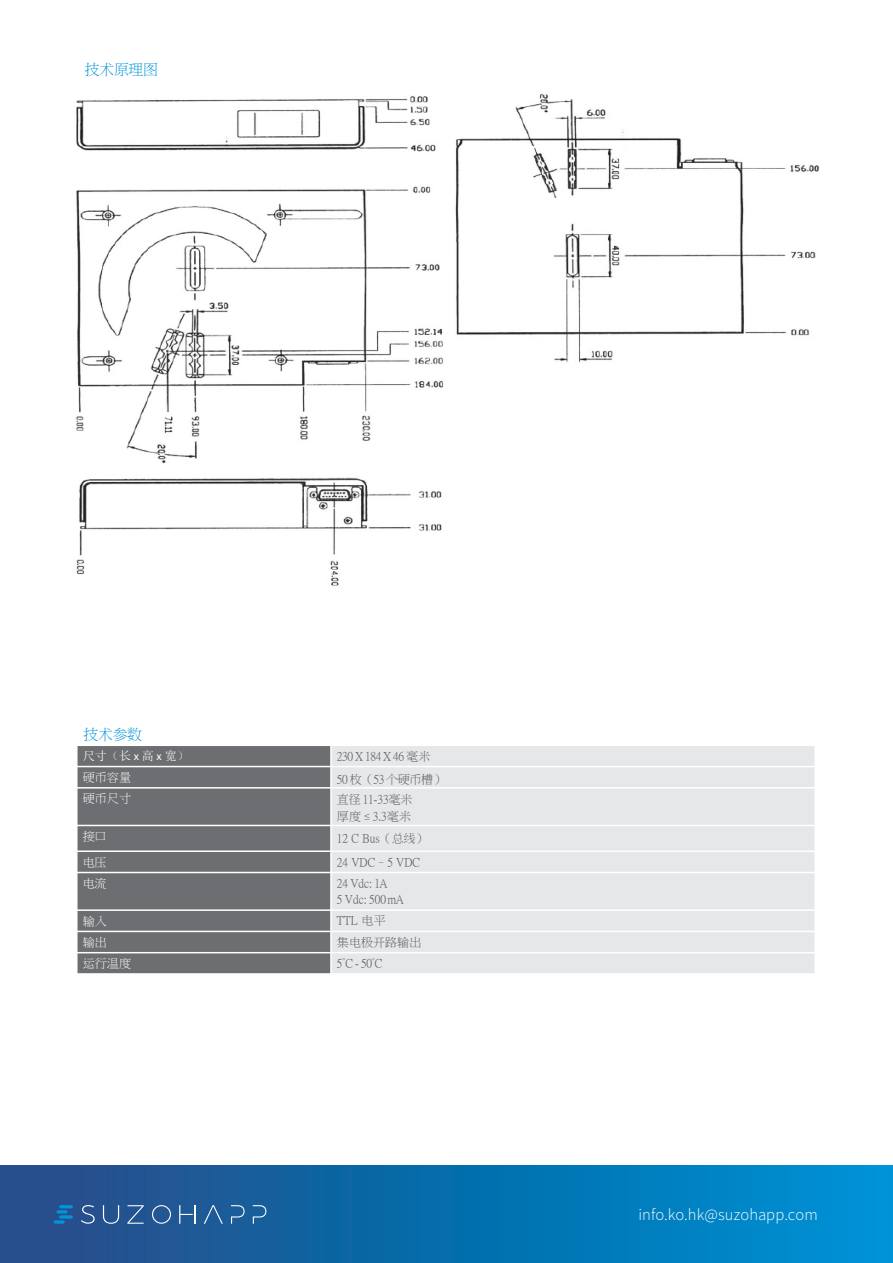
<style>
.page{position:relative;width:893px;height:1263px;background:#fff}
.page>*{position:absolute;margin:0;border:0;box-sizing:border-box;transform-origin:0 0}
.t1{font:300 16.5px "Source Sans Pro";letter-spacing:.005em;color:#fff}
.t2{font:15px "P Ming Li U";letter-spacing:-.025em;color:#0095da}
.t3{font:12px/17.4px "P Ming Li U";color:#58595b}
.t4{font:12px "P Ming Li U";letter-spacing:.005em;color:#fff}
.t5{font:12px "P Ming Li U";letter-spacing:-.03em;color:#58595b}
.t6{font:12px "Sim Sun";color:#fff}
.s1{font-family:"Calibri"}
.s2{font-family:"Source Sans Pro";font-weight:300}
</style>
<div class="page">
<div style="left:0;top:1166px;width:893px;height:97px;background:linear-gradient(to right,#244a85,#0092d4)"></div>
<hr style="left:59px;top:1215px;width:14px;height:3px;background:#0095d9;border-radius:2px">
<svg style="left:54px;top:1220px;width:11px;height:4px"></svg>
<hr style="left:59px;top:1205px;width:14px;height:3px;background:#0095d9;border-radius:2px">
<svg style="left:56px;top:1210px;width:11px;height:3px"></svg>
<svg style="left:103px;top:1205px;width:16px;height:19px"></svg>
<svg style="left:127px;top:1205px;width:17px;height:19px"></svg>
<svg style="left:152px;top:1205px;width:19px;height:19px"></svg>
<svg style="left:204px;top:1205px;width:19px;height:19px"></svg>
<svg style="left:231px;top:1205px;width:14px;height:19px"></svg>
<svg style="left:81px;top:1205px;width:14px;height:19px"></svg>
<svg style="left:179px;top:1205px;width:17px;height:19px"></svg>
<svg style="left:253px;top:1205px;width:13px;height:19px"></svg>
<img style="left:76px;top:96px;width:368px;height:490px">
<img style="left:455px;top:94px;width:364px;height:269px">
<div style="left:77px;top:745px;width:254px;height:21px;background:#6d6e71"></div>
<div style="left:331px;top:745px;width:484px;height:21px;background:#e6e7e8"></div>
<div style="left:77px;top:766px;width:254px;height:22px;background:#6d6e71"></div>
<div style="left:331px;top:766px;width:484px;height:22px;background:#e6e7e8"></div>
<div style="left:77px;top:788px;width:254px;height:37px;background:#6d6e71"></div>
<div style="left:331px;top:788px;width:484px;height:37px;background:#e6e7e8"></div>
<div style="left:77px;top:825px;width:254px;height:26px;background:#6d6e71"></div>
<div style="left:331px;top:825px;width:484px;height:26px;background:#e6e7e8"></div>
<div style="left:77px;top:851px;width:254px;height:21px;background:#6d6e71"></div>
<div style="left:331px;top:851px;width:484px;height:21px;background:#e6e7e8"></div>
<div style="left:77px;top:872px;width:254px;height:38px;background:#6d6e71"></div>
<div style="left:331px;top:872px;width:484px;height:38px;background:#e6e7e8"></div>
<div style="left:77px;top:910px;width:254px;height:21px;background:#6d6e71"></div>
<div style="left:331px;top:910px;width:484px;height:21px;background:#e6e7e8"></div>
<div style="left:77px;top:931px;width:254px;height:22px;background:#6d6e71"></div>
<div style="left:331px;top:931px;width:484px;height:22px;background:#e6e7e8"></div>
<div style="left:77px;top:953px;width:254px;height:21px;background:#6d6e71"></div>
<div style="left:331px;top:953px;width:484px;height:21px;background:#e6e7e8"></div>
<hr style="left:330px;top:744px;width:2px;height:231px;background:#fff">
<hr style="left:76px;top:766px;width:740px;height:1px;background:#fff">
<hr style="left:76px;top:787px;width:740px;height:1px;background:#fff">
<hr style="left:76px;top:825px;width:740px;height:1px;background:#fff">
<hr style="left:76px;top:850px;width:740px;height:2px;background:#fff">
<hr style="left:76px;top:872px;width:740px;height:1px;background:#fff">
<hr style="left:76px;top:909px;width:740px;height:2px;background:#fff">
<hr style="left:76px;top:931px;width:740px;height:1px;background:#fff">
<hr style="left:76px;top:952px;width:740px;height:1px;background:#fff">
<hr style="left:76px;top:744px;width:2px;height:231px;background:#fff">
<hr style="left:814px;top:744px;width:2px;height:231px;background:#fff">
<hr style="left:76px;top:744px;width:740px;height:2px;background:#fff">
<hr style="left:76px;top:973px;width:740px;height:2px;background:#fff">
<p class="t2" style="left:85px;top:62px;width:75px">技术原理图</p>
<p class="t2" style="left:84px;top:727px;width:60px">技术参数</p>
<p class="t6" style="left:83px;top:750px;width:108px">尺寸（长 <span class="s1">x</span> 高 <span class="s1">x</span> 宽）</p>
<p class="t5" style="left:337px;top:751px;width:95px">230 X 184 X 46 毫米</p>
<p class="t4" style="left:83px;top:771px;width:50px">硬币容量</p>
<p class="t3" style="left:337px;top:770px;width:110px">50 枚（53 个硬币槽）</p>
<p class="t4" style="left:83px;top:793px;width:50px">硬币尺寸</p>
<p class="t3" style="left:337px;top:791px;width:77px">直径 11-33毫米厚度 <span class="s2">≤</span> 3.3毫米</p>
<p class="t4" style="left:83px;top:830px;width:25px">接口</p>
<p class="t3" style="left:337px;top:829px;width:92px">12 C Bus（总线）</p>
<p class="t4" style="left:83px;top:856px;width:25px">电压</p>
<p class="t3" style="left:337px;top:854px;width:85px">24 VDC–5 VDC</p>
<p class="t4" style="left:83px;top:877px;width:25px">电流</p>
<p class="t3" style="left:337px;top:876px;width:69px;line-height:16px">24 Vdc: 1A<br>5 Vdc: 500mA</p>
<p class="t4" style="left:83px;top:915px;width:26px">输入</p>
<p class="t3" style="left:337px;top:912px;width:50px">TTL 电平</p>
<p class="t4" style="left:83px;top:936px;width:26px">输出</p>
<p class="t3" style="left:337px;top:933px;width:86px">集电极开路输出</p>
<p class="t4" style="left:83px;top:958px;width:50px">运行温度</p>
<p class="t3" style="left:337px;top:955px;width:47px">5°C - 50°C</p>
<h1 class="t1" style="left:638px;top:1204px;width:181px">info.ko.hk@suzohapp.com</h1>
</div>
